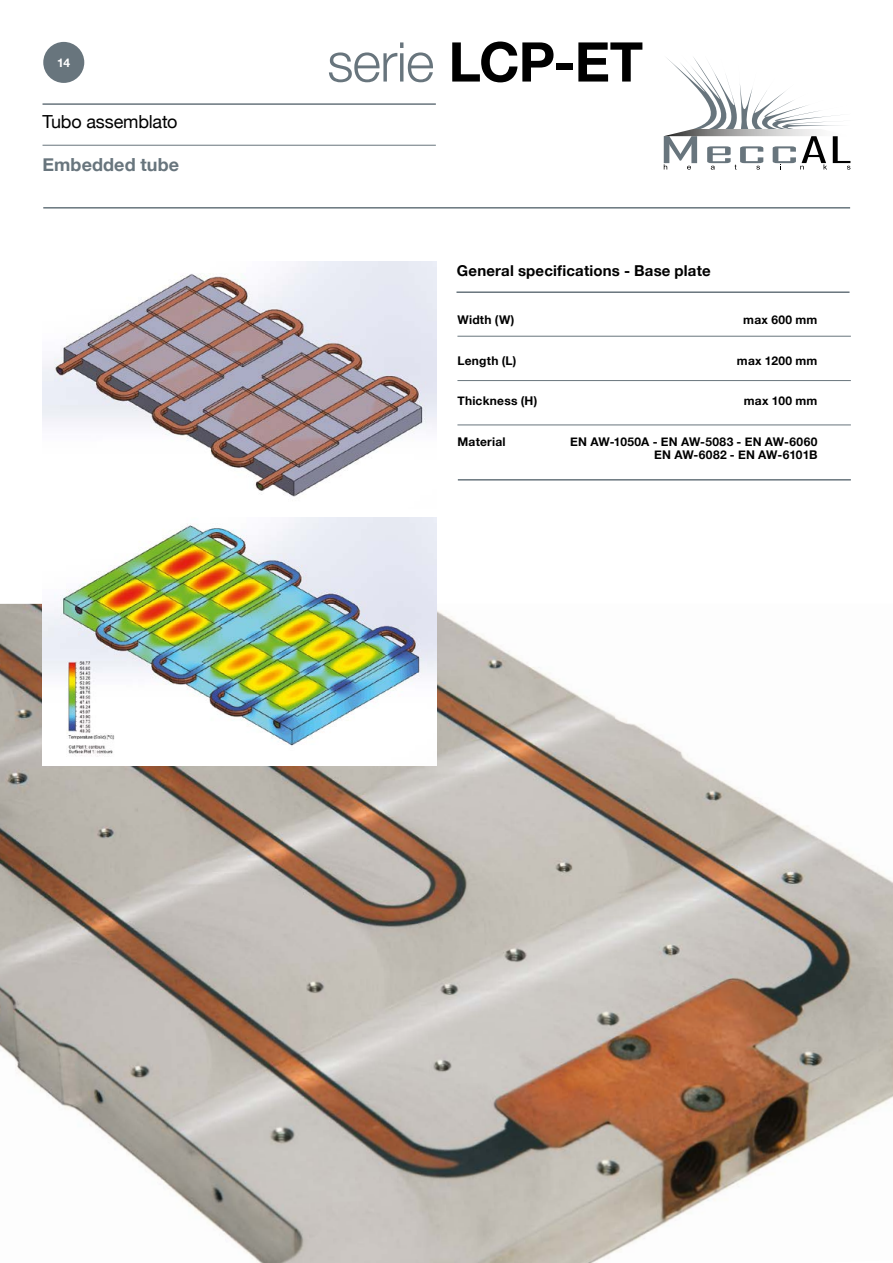
<style>
.page{position:relative;width:893px;height:1263px;background:#fff}
.page>*{position:absolute;margin:0;border:0;box-sizing:border-box;transform-origin:0 0}
.t1{font:700 54.75px "Helvetica Neue";color:#000}
.t2{font:18px "Helvetica Neue";letter-spacing:-.01em;color:#000}
.t3{font:700 18px "Helvetica Neue";letter-spacing:.005em;color:#68757d}
.t4{font:700 15px "Helvetica Neue";letter-spacing:.01em;color:#000}
.t5{font:700 12px/13.5px "Helvetica Neue";letter-spacing:.02em;color:#000;text-align:right}
.t6{font:700 12px "Helvetica Neue";color:#fff}
.s1{font-weight:300;color:#68757d}
</style>
<div class="page">
<div style="left:43px;top:42px;width:41px;height:41px;background:#68757d;border-radius:50%"></div>
<hr style="left:43px;top:207px;width:807px;height:2px;background:#68757d">
<svg style="left:664px;top:57px;width:186px;height:113px"></svg>
<hr style="left:43px;top:145px;width:393px;height:1px;background:#68757d">
<hr style="left:43px;top:103px;width:393px;height:2px;background:#68757d">
<img style="left:0;top:604px;width:893px;height:659px">
<img style="left:43px;top:261px;width:393px;height:236px">
<img style="left:43px;top:517px;width:393px;height:248px">
<hr style="left:457px;top:425px;width:394px;height:1px;background:#68757d">
<hr style="left:457px;top:336px;width:394px;height:1px;background:#68757d">
<hr style="left:457px;top:380px;width:394px;height:1px;background:#68757d">
<hr style="left:458px;top:479px;width:393px;height:2px;background:#68757d">
<hr style="left:456px;top:291px;width:393px;height:2px;background:#68757d">
<p class="t6" style="left:57px;top:53px;width:14px">14</p>
<h2 class="t2" style="left:43px;top:109px;width:136px">Tubo assemblato</h2>
<h2 class="t3" style="left:43px;top:151px;width:138px">Embedded tube</h2>
<h1 class="t1" style="left:327px;top:19px;width:317px"><span class="s1">serie</span> LCP-ET</h1>
<p class="t4" style="left:457px;top:259px;width:255px">General specifications - Base plate</p>
<p class="t5" style="left:457px;top:313px;width:59px">Width (W)</p>
<p class="t5" style="left:743px;top:313px;width:76px">max 600 mm</p>
<p class="t5" style="left:457px;top:354px;width:60px">Length (L)</p>
<p class="t5" style="left:737px;top:354px;width:82px">max 1200 mm</p>
<p class="t5" style="left:457px;top:394px;width:81px">Thickness (H)</p>
<p class="t5" style="left:744px;top:394px;width:75px">max 100 mm</p>
<p class="t5" style="left:457px;top:435px;width:50px">Material</p>
<p class="t5" style="left:570px;top:435px;width:249px">EN AW-1050A - EN AW-5083 - EN AW-6060<br>EN AW-6082 - EN AW-6101B</p>
</div>
